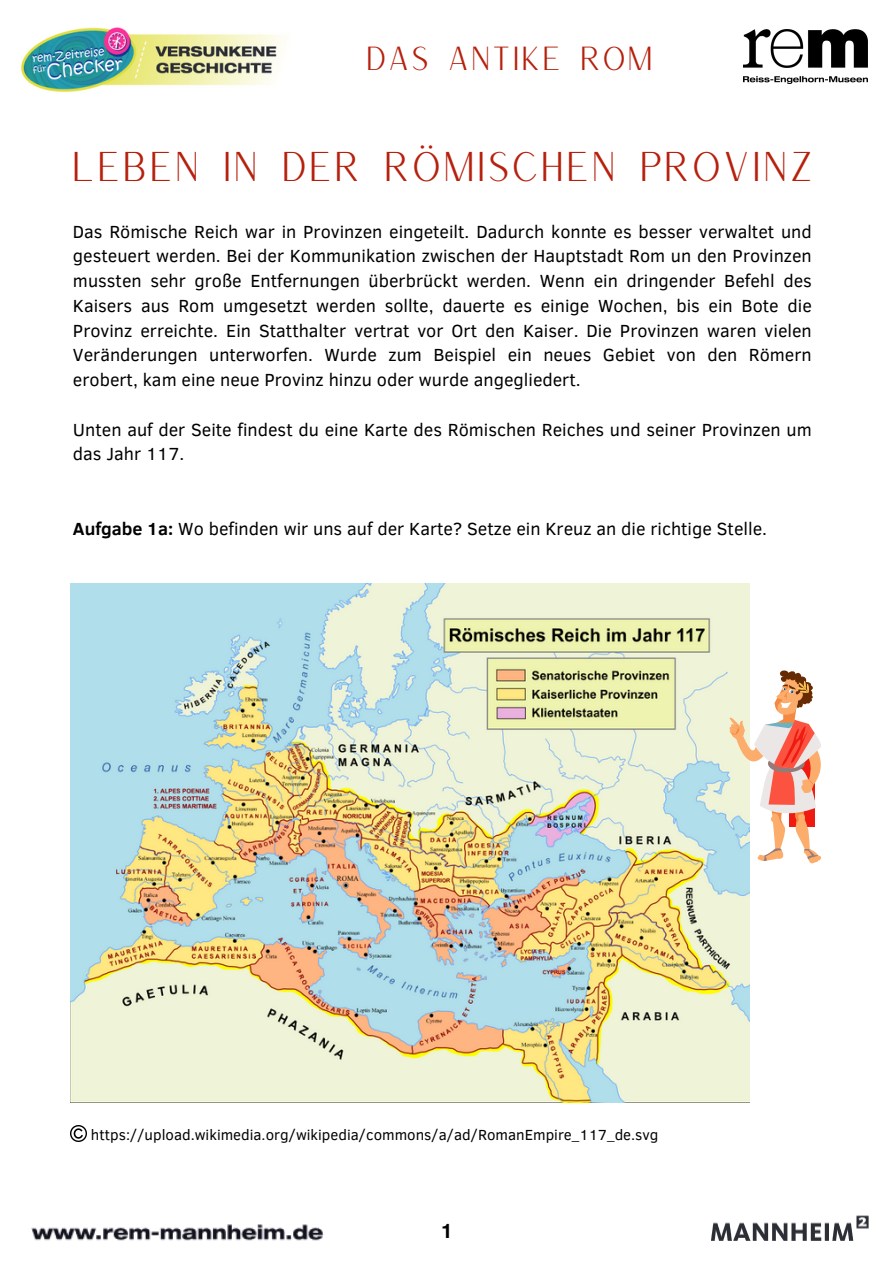
<style>
.page{position:relative;width:893px;height:1264px;background:#fff}
.page>*{position:absolute;margin:0;border:0;box-sizing:border-box;transform-origin:0 0}
.t1{font:40.5px "Versailles";color:#b6200c}
.t2{font:32.55px "Versailles";color:#b6200c}
.t3{font:700 21px "Clear Sans";color:#000}
.t4{font:18px/24.8px "Clear Sans";color:#000;text-align:justify}
.t5{font:15px "Clear Sans";color:#000}
.s1{font-weight:700}
</style>
<div class="page">
<img style="left:711px;top:1215px;width:158px;height:26px">
<img style="left:31px;top:1224px;width:293px;height:17px">
<img style="left:71px;top:584px;width:678px;height:518px">
<svg style="left:729px;top:670px;width:92px;height:193px"></svg>
<img style="left:71px;top:1125px;width:16px;height:16px">
<img style="left:743px;top:30px;width:124px;height:54px">
<img style="left:21px;top:27px;width:263px;height:66px">
<p class="t2" style="left:365px;top:37px;width:290px">DAS ANTIKE ROM</p>
<p class="t1" style="left:71px;top:141px;width:744px">LEBEN IN DER RÖMISCHEN PROVINZ</p>
<p class="t4" style="left:73px;top:218px;width:740px">Das Römische Reich war in Provinzen eingeteilt. Dadurch konnte es besser verwaltet und gesteuert werden. Bei der Kommunikation zwischen der Hauptstadt Rom un den Provinzen mussten sehr große Entfernungen überbrückt werden. Wenn ein dringender Befehl des Kaisers aus Rom umgesetzt werden sollte, dauerte es einige Wochen, bis ein Bote die Provinz erreichte. Ein Statthalter vertrat vor Ort den Kaiser. Die Provinzen waren vielen Veränderungen unterworfen. Wurde zum Beispiel ein neues Gebiet von den Römern erobert, kam eine neue Provinz hinzu oder wurde angegliedert.</p>
<p class="t4" style="left:73px;top:416px;width:740px">Unten auf der Seite findest du eine Karte des Römischen Reiches und seiner Provinzen um das Jahr 117.</p>
<p class="t4" style="left:73px;top:515px;width:695px"><span class="s1">Aufgabe 1a:</span> Wo befinden wir uns auf der Karte? Setze ein Kreuz an die richtige Stelle.</p>
<p class="t5" style="left:91px;top:1123px;width:569px">https://upload.wikimedia.org/wikipedia/commons/a/ad/RomanEmpire_117_de.svg</p>
<p class="t3" style="left:440px;top:1215px;width:15px">1</p>
</div>
